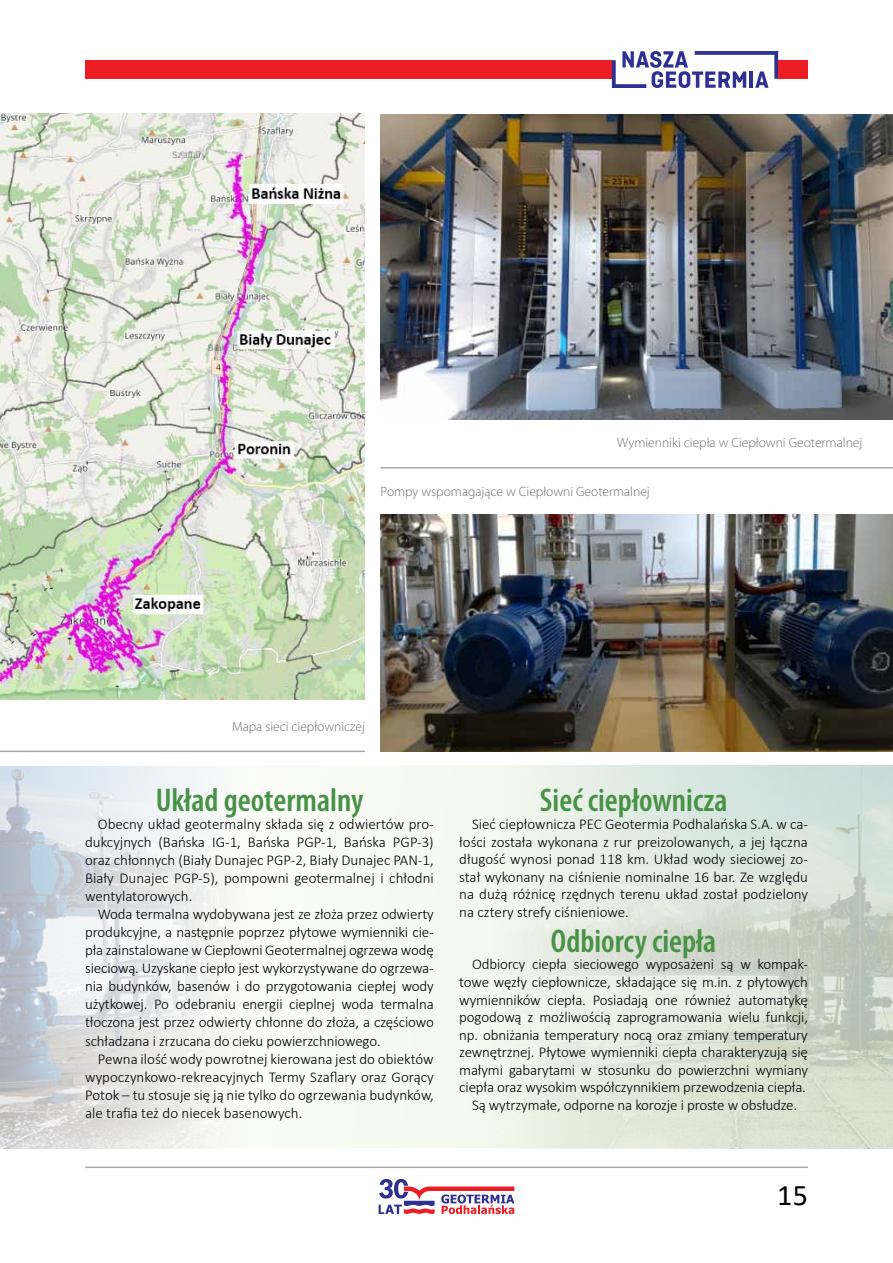
<style>
.page{position:relative;width:893px;height:1263px;background:#fff}
.page>*{position:absolute;margin:0;border:0;box-sizing:border-box;transform-origin:0 0}
.t1{font:600 condensed 33px "Myriad Pro";color:#489246}
.t2{font:30px "Calibri";color:#000}
.t3{font:300 15px/18px "Calibri";letter-spacing:-.01em;color:#000;text-align:justify}
.t4{font:300 13.5px "Myriad Pro";color:#6d6e71}
</style>
<div class="page">
<img style="left:381px;top:115px;width:512px;height:304px">
<img style="left:381px;top:514px;width:512px;height:238px">
<img style="left:0;top:113px;width:365px;height:587px">
<svg style="left:0;top:766px;width:158px;height:382px"></svg>
<img style="left:158px;top:765px;width:735px;height:383px">
<hr style="left:381px;top:467px;width:512px;height:2px;background:#a7a9ac">
<hr style="left:0;top:750px;width:365px;height:2px;background:#a7a9ac">
<hr style="left:85px;top:1166px;width:723px;height:2px;background:#a7a9ac">
<svg style="left:379px;top:1179px;width:135px;height:35px"></svg>
<div style="left:85px;top:60px;width:527px;height:19px;background:#ed1d24"></div>
<svg style="left:612px;top:51px;width:166px;height:37px"></svg>
<div style="left:778px;top:60px;width:30px;height:19px;background:#ed1d24"></div>
<p class="t4" style="left:617px;top:435px;width:247px">Wymienniki ciepła w Ciepłowni Geotermalnej</p>
<p class="t4" style="left:381px;top:483px;width:271px">Pompy wspomagające w Ciepłowni Geotermalnej</p>
<p class="t4" style="left:232px;top:719px;width:134px">Mapa sieci ciepłowniczej</p>
<h1 class="t1" style="left:156px;top:782px;width:209px">Układ geotermalny</h1>
<p class="t3" style="left:85px;top:815px;width:350px;text-indent:13px">Obecny układ geotermalny składa się z odwiertów pro&shy;dukcyjnych (Bańska IG-1, Bańska PGP-1, Bańska PGP-3) oraz chłonnych (Biały Dunajec PGP-2, Biały Dunajec PAN-1, Biały Dunajec PGP-5), pompowni geotermalnej i chłodni wentylatorowych.</p>
<p class="t3" style="left:85px;top:905px;width:350px;text-indent:13px">Woda termalna wydobywana jest ze złoża przez odwierty produkcyjne, a następnie poprzez płytowe wymienniki cie&shy;pła zainstalowane w Ciepłowni Geotermalnej ogrzewa wodę sieciową. Uzyskane ciepło jest wykorzystywane do ogrzewa&shy;nia budynków, basenów i do przygotowania ciepłej wody użytkowej. Po odebraniu energii cieplnej woda termalna tłoczona jest przez odwierty chłonne do złoża, a częściowo schładzana i zrzucana do cieku powierzchniowego.</p>
<p class="t3" style="left:85px;top:1049px;width:350px;text-indent:13px">Pewna ilość wody powrotnej kierowana jest do obiektów wypoczynkowo-rekreacyjnych Termy Szaflary oraz Gorący Potok – tu stosuje się ją nie tylko do ogrzewania budynków, ale trafia też do niecek basenowych.</p>
<h1 class="t1" style="left:540px;top:782px;width:189px">Sieć ciepłownicza</h1>
<p class="t3" style="left:459px;top:815px;width:350px;line-height:17.5px;text-indent:13px">Sieć ciepłownicza PEC Geotermia Podhalańska S.A. w ca&shy;łości została wykonana z rur preizolowanych, a jej łączna długość wynosi ponad 118 km. Układ wody sieciowej zo&shy;stał wykonany na ciśnienie nominalne 16 bar. Ze względu na dużą różnicę rzędnych terenu układ został podzielony na cztery strefy ciśnieniowe.</p>
<h1 class="t1" style="left:551px;top:923px;width:167px">Odbiorcy ciepła</h1>
<p class="t3" style="left:472px;top:955px;width:337px">Odbiorcy ciepła sieciowego wyposażeni są w kompak-</p>
<p class="t3" style="left:459px;top:973px;width:350px">towe węzły ciepłownicze, składające się m.in. z płytowych</p>
<p class="t3" style="left:459px;top:990px;width:350px">wymienników ciepła. Posiadają one również automatykę</p>
<p class="t3" style="left:459px;top:1008px;width:350px">pogodową z możliwością zaprogramowania wielu funkcji,</p>
<p class="t3" style="left:459px;top:1025px;width:350px">np. obniżania temperatury nocą oraz zmiany temperatury</p>
<p class="t3" style="left:459px;top:1043px;width:350px">zewnętrznej. Płytowe wymienniki ciepła charakteryzują się</p>
<p class="t3" style="left:459px;top:1060px;width:350px">małymi gabarytami w stosunku do powierzchni wymiany</p>
<p class="t3" style="left:459px;top:1078px;width:348px">ciepła oraz wysokim współczynnikiem przewodzenia ciepła.</p>
<p class="t3" style="left:472px;top:1096px;width:327px">Są wytrzymałe, odporne na korozje i proste w obsłudze.</p>
<h2 class="t2" style="left:777px;top:1174px;width:32px">15</h2>
</div>
